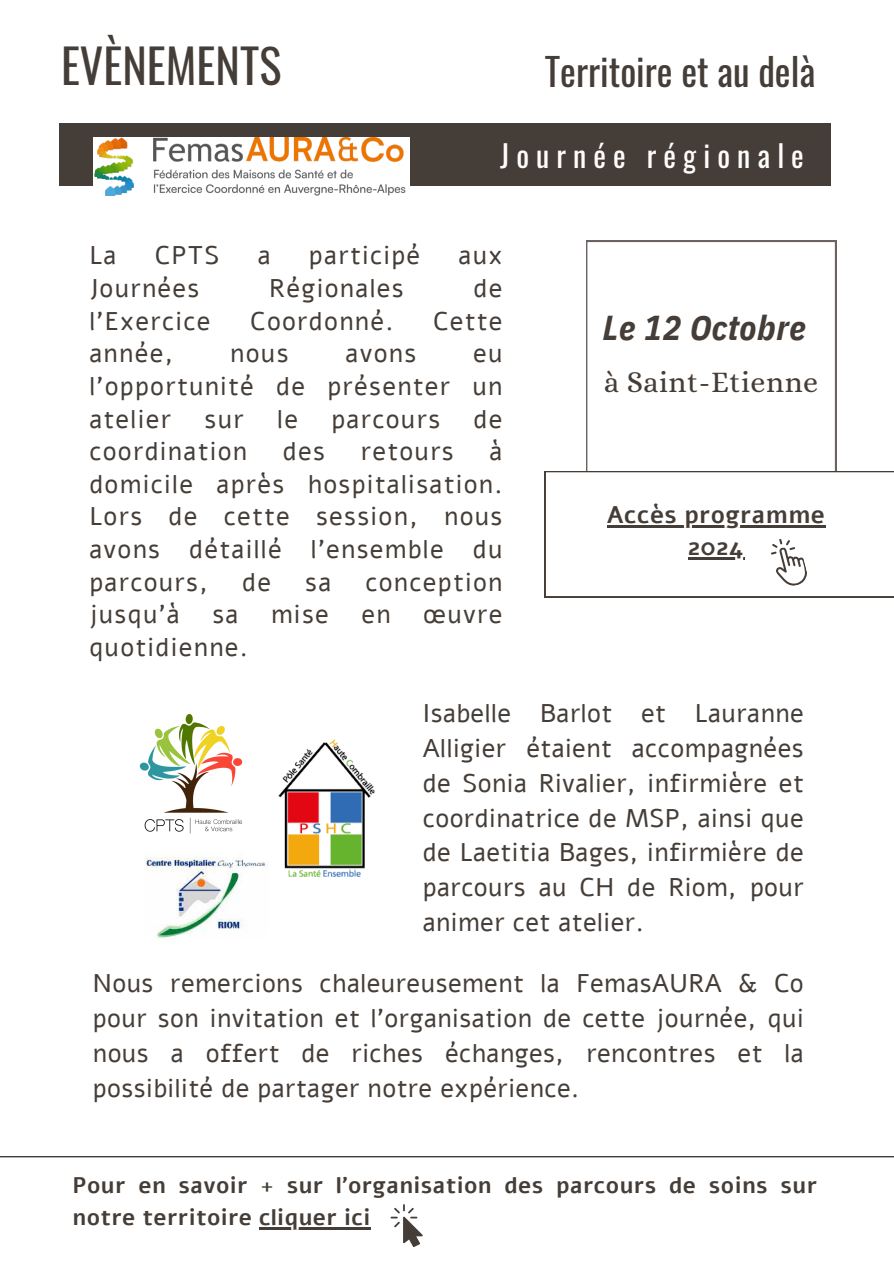
<style>
.page{position:relative;width:894px;height:1264px;background:#fff}
.page>*{position:absolute;margin:0;border:0;box-sizing:border-box;transform-origin:0 0}
.t1{font:46.5px "Oswald";color:#453d37}
.t2{font:37.5px "Oswald";color:#453d37}
.t3{font:italic 700 34.5px "IBM Plex Sans Cond";letter-spacing:.015em;color:#453d37}
.t4{font:30px "Oswald";letter-spacing:.235em;color:#fffdfb}
.t5{font:30px "Alice";letter-spacing:.015em;color:#453d37}
.t6{font:25.5px/34.8px "Alef";letter-spacing:.05em;color:#453d37;text-align:justify}
.t7{font:700 24px "Alef";letter-spacing:.015em;color:#453d37}
.t8{font:700 22.5px/31.5px "Alef";letter-spacing:.015em;color:#453d37}
</style>
<div class="page">
<div style="left:59px;top:123px;width:771px;height:63px;background:#453d37"></div>
<svg style="left:586px;top:241px;width:249px;height:230px"></svg>
<svg style="left:544px;top:471px;width:349px;height:126px"></svg>
<hr style="left:606px;top:525px;width:219px;height:2px;background:#453d37">
<hr style="left:687px;top:557px;width:56px;height:3px;background:#453d37">
<svg style="left:0;top:1156px;width:893px;height:91px"></svg>
<svg style="left:390px;top:1204px;width:32px;height:42px"></svg>
<hr style="left:259px;top:1226px;width:112px;height:3px;background:#453d37">
<img style="left:139px;top:714px;width:104px;height:120px">
<img style="left:145px;top:852px;width:123px;height:87px">
<img style="left:278px;top:739px;width:96px;height:137px">
<img style="left:93px;top:137px;width:313px;height:59px">
<h3 class="t1" style="left:61px;top:30px;width:222px">EVÈNEMENTS</h3>
<h1 class="t2" style="left:544px;top:42px;width:272px">Territoire et au delà</h1>
<h4 class="t4" style="left:500px;top:132px;width:305px">Journée régionale</h4>
<p class="t6" style="left:89px;top:238px;width:29px">La</p>
<p class="t6" style="left:155px;top:238px;width:66px">CPTS</p>
<p class="t6" style="left:258px;top:238px;width:14px">a</p>
<p class="t6" style="left:309px;top:238px;width:113px">participé</p>
<p class="t6" style="left:458px;top:238px;width:45px">aux</p>
<p class="t6" style="left:89px;top:271px;width:112px">Journées</p>
<p class="t6" style="left:269px;top:271px;width:136px">Régionales</p>
<p class="t6" style="left:473px;top:271px;width:30px">de</p>
<p class="t6" style="left:89px;top:304px;width:123px">l’Exercice</p>
<p class="t6" style="left:250px;top:304px;width:145px">Coordonné.</p>
<p class="t6" style="left:433px;top:304px;width:71px">Cette</p>
<p class="t6" style="left:89px;top:336px;width:85px">année,</p>
<p class="t6" style="left:230px;top:336px;width:60px">nous</p>
<p class="t6" style="left:345px;top:336px;width:72px">avons</p>
<p class="t6" style="left:89px;top:337px;width:414px;line-height:32.7px;text-indent:383px">eu l’opportunité de présenter un atelier</p>
<p class="t6" style="left:204px;top:402px;width:41px">sur</p>
<p class="t6" style="left:277px;top:402px;width:22px">le</p>
<p class="t6" style="left:331px;top:402px;width:110px">parcours</p>
<p class="t6" style="left:473px;top:402px;width:30px">de</p>
<p class="t6" style="left:89px;top:434px;width:159px">coordination</p>
<p class="t6" style="left:283px;top:434px;width:44px">des</p>
<p class="t6" style="left:361px;top:434px;width:94px">retours</p>
<p class="t6" style="left:89px;top:435px;width:414px;line-height:32.7px;text-indent:400px">à domicile après hospitalisation.<br>Lors de cette session, nous avons détaillé l’ensemble du parcours,</p>
<p class="t6" style="left:242px;top:565px;width:30px">de</p>
<p class="t6" style="left:305px;top:565px;width:28px">sa</p>
<p class="t6" style="left:365px;top:565px;width:139px">conception</p>
<p class="t6" style="left:89px;top:597px;width:92px">jusqu’à</p>
<p class="t6" style="left:212px;top:597px;width:28px">sa</p>
<p class="t6" style="left:271px;top:597px;width:59px">mise</p>
<p class="t6" style="left:361px;top:597px;width:31px">en</p>
<p class="t6" style="left:423px;top:597px;width:81px">œuvre</p>
<p class="t6" style="left:89px;top:630px;width:160px">quotidienne.</p>
<h6 class="t3" style="left:602px;top:304px;width:204px">Le 12 Octobre</h6>
<h2 class="t5" style="left:604px;top:365px;width:216px">à Saint-Etienne</h2>
<h4 class="t7" style="left:606px;top:498px;width:219px">Accès programme</h4>
<h5 class="t7" style="left:687px;top:531px;width:57px">2024</h5>
<p class="t6" style="left:422px;top:696px;width:382px">Isabelle Barlot et Lauranne Alligier étaient accompagnées de Sonia Rivalier, infirmière et coordinatrice de MSP, ainsi que de Laetitia Bages, infirmière de parcours au CH de Riom, pour animer cet atelier.</p>
<p class="t6" style="left:93px;top:966px;width:712px">Nous remercions chaleureusement la FemasAURA &amp; Co pour son invitation et l’organisation de cette journée, qui nous a offert de riches échanges, rencontres et la possibilité de partager notre expérience.</p>
<p class="t8" style="left:73px;top:1170px;width:745px">Pour en savoir + sur l’organisation des parcours de soins sur notre territoire cliquer ici</p>
</div>
